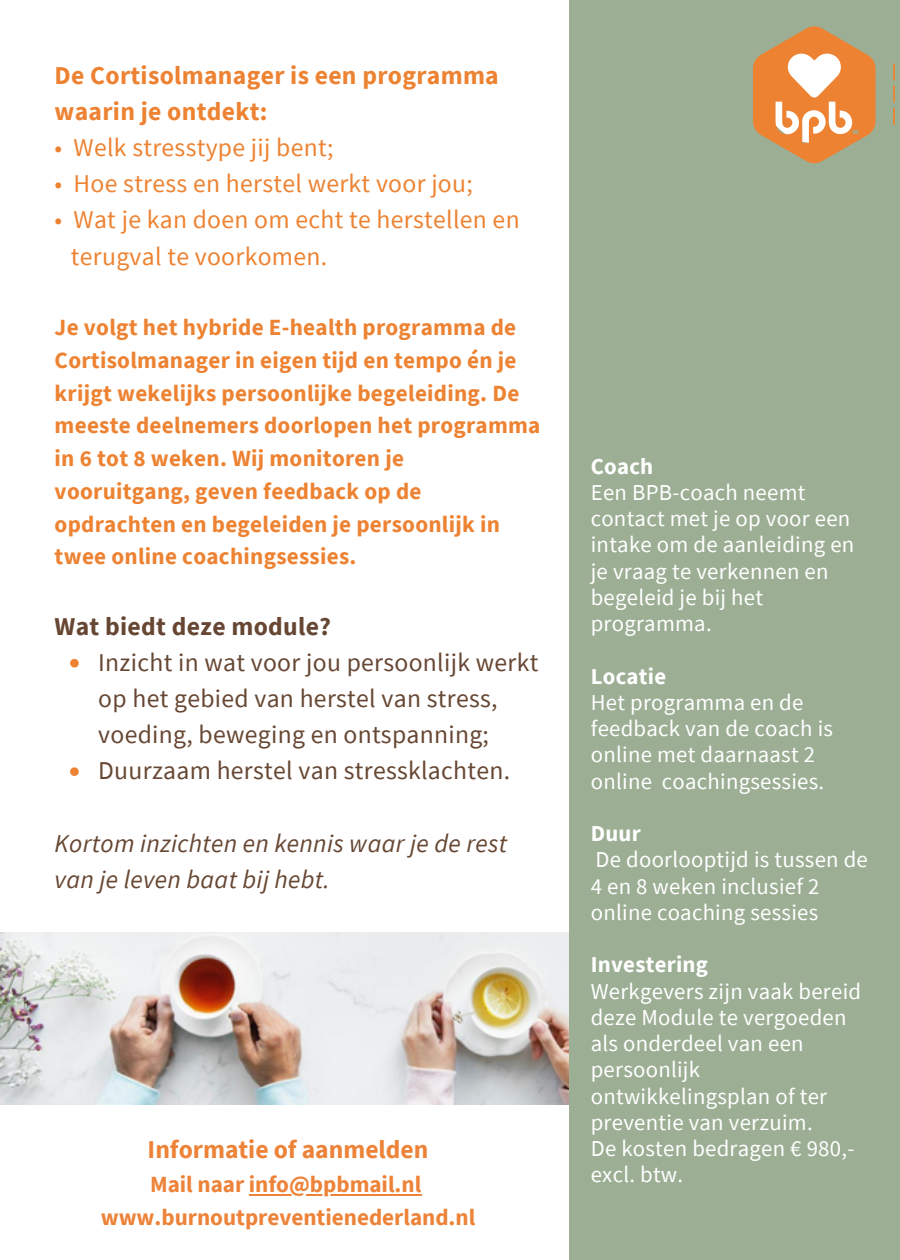
<style>
.page{position:relative;width:900px;height:1260px;background:#fff}
.page>*{position:absolute;margin:0;border:0;box-sizing:border-box;transform-origin:0 0}
.t1{font:25.75px/36.2px "Source Sans Pro";letter-spacing:.01em;color:#674733}
.t2{font:25.75px "Source Sans Pro";letter-spacing:.01em;color:#ed8332}
.t3{font:italic 25.75px/36.2px "Source Sans Pro";letter-spacing:.01em;color:#674733}
.t4{font:700 25.75px/36.2px "Source Sans Pro";letter-spacing:.01em;color:#ed8332}
.t5{font:700 25.75px "Source Sans Pro";letter-spacing:.01em;color:#674733}
.t6{font:700 25.5px "Source Sans Pro";color:#ed8338}
.t7{font:700 23.25px/32.8px "Source Sans Pro";letter-spacing:.01em;color:#ed8332}
.t8{font:700 23px "Source Sans Pro";color:#ed8338}
.t9{font:22.75px/26.2px "Source Sans Pro";letter-spacing:.01em;color:#fff}
.t10{font:700 22.75px "Source Sans Pro";letter-spacing:.01em;color:#fff}
</style>
<div class="page">
<svg style="left:70px;top:659px;width:9px;height:9px"></svg>
<svg style="left:70px;top:767px;width:9px;height:9px"></svg>
<div style="left:569px;top:0;width:331px;height:1260px;background:#9cae94"></div>
<svg style="left:893px;top:64px;width:1px;height:61px"></svg>
<svg style="left:753px;top:26px;width:123px;height:137px"></svg>
<hr style="left:249px;top:1194px;width:172px;height:2px;background:#ed8338">
<img style="left:0;top:932px;width:568px;height:173px">
<p class="t4" style="left:55px;top:57px;width:446px">De Cortisolmanager is een programma waarin je ontdekt:</p>
<p class="t2" style="left:55px;top:131px;width:280px">• Welk stresstype jij bent;</p>
<p class="t2" style="left:55px;top:167px;width:420px">• Hoe stress en herstel werkt voor jou;</p>
<p class="t2" style="left:55px;top:203px;width:467px">• Wat je kan doen om echt te herstellen en</p>
<p class="t2" style="left:71px;top:239px;width:258px">terugval te voorkomen.</p>
<p class="t7" style="left:55px;top:311px;width:487px">Je volgt het hybride E-health programma de Cortisolmanager in eigen tijd en tempo én je krijgt wekelijks persoonlijke begeleiding. De meeste deelnemers doorlopen het programma in 6 tot 8 weken. Wij monitoren je vooruitgang, geven feedback op de opdrachten en begeleiden je persoonlijk in twee online coachingsessies.</p>
<p class="t5" style="left:55px;top:609px;width:278px">Wat biedt deze module?</p>
<p class="t1" style="left:98px;top:644px;width:442px">Inzicht in wat voor jou persoonlijk werkt op het gebied van herstel van stress, voeding, beweging en ontspanning;</p>
<p class="t1" style="left:98px;top:752px;width:413px">Duurzaam herstel van stressklachten.</p>
<p class="t3" style="left:55px;top:824px;width:454px">Kortom inzichten en kennis waar je de rest van je leven baat bij hebt.</p>
<p class="t6" style="left:148px;top:1133px;width:282px">Informatie of aanmelden</p>
<p class="t8" style="left:150px;top:1169px;width:273px">Mail naar info@bpbmail.nl</p>
<p class="t8" style="left:101px;top:1202px;width:376px">www.burnoutpreventienederland.nl</p>
<p class="t10" style="left:591px;top:451px;width:64px">Coach</p>
<p class="t9" style="left:591px;top:479px;width:265px">Een BPB-coach neemt contact met je op voor een intake om de aanleiding en je vraag te verkennen en begeleid je bij het programma.</p>
<p class="t10" style="left:591px;top:661px;width:77px">Locatie</p>
<p class="t9" style="left:591px;top:689px;width:244px">Het programma en de feedback van de coach is online met daarnaast 2 online coachingsessies.</p>
<p class="t10" style="left:591px;top:819px;width:52px">Duur</p>
<p class="t9" style="left:591px;top:846px;width:279px">De doorlooptijd is tussen de<br>4 en 8 weken inclusief 2 online coaching sessies</p>
<p class="t10" style="left:591px;top:950px;width:119px">Investering</p>
<p class="t9" style="left:591px;top:978px;width:272px">Werkgevers zijn vaak bereid deze Module te vergoeden als onderdeel van een persoonlijk ontwikkelingsplan of ter preventie van verzuim.</p>
<p class="t9" style="left:591px;top:1135px;width:265px">De kosten bedragen € 980,- excl. btw.</p>
</div>
